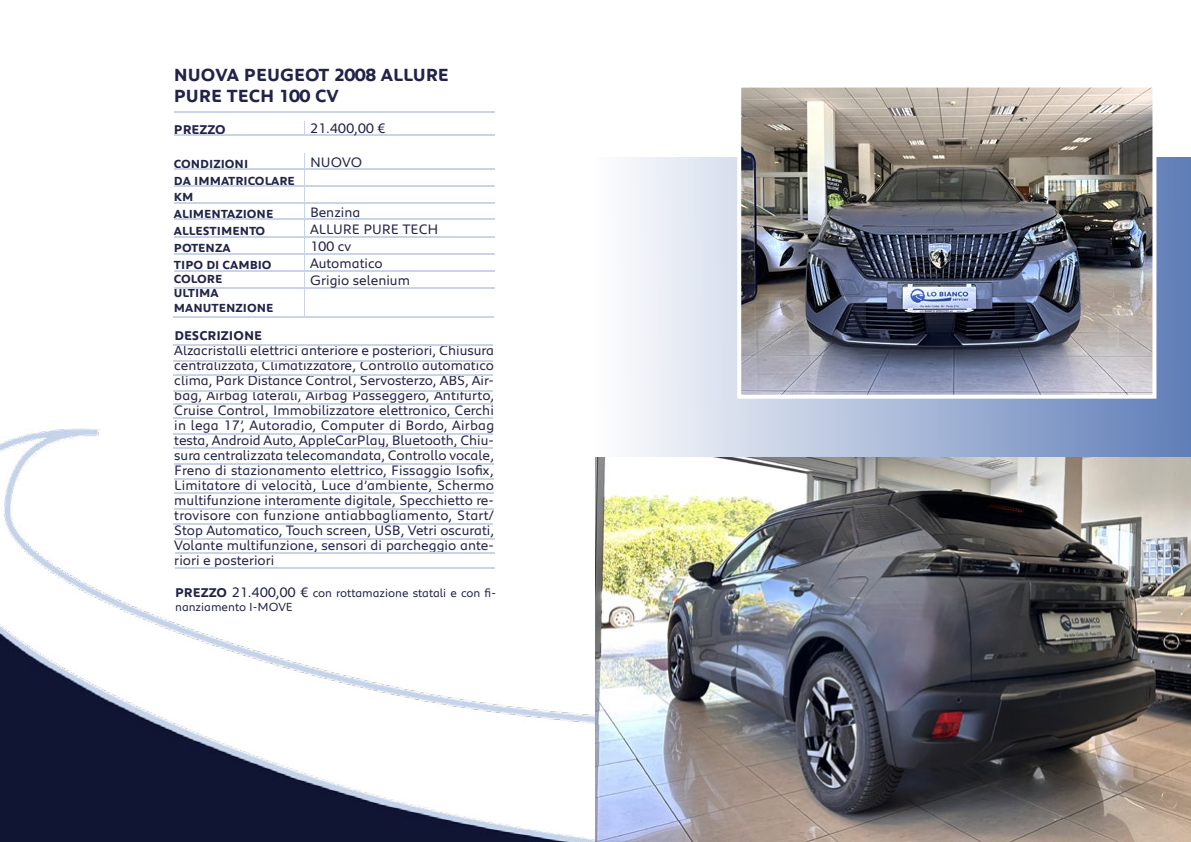
<style>
.page{position:relative;width:1191px;height:842px;background:#fff}
.page>*{position:absolute;margin:0;border:0;box-sizing:border-box;transform-origin:0 0}
.t1{font:700 18px/21.6px "Peugeot";color:#212348}
.t2{font:14px/15px "Peugeot";color:#212348}
.t3{font:700 13px "Peugeot";color:#212348}
.t4{font:700 12px/16.8px "Peugeot";color:#212348}
.t5{font:12px/14.4px "Peugeot";color:#212348}
.s1{font-weight:700;font-size:13px}
.s2{font-size:14px}
</style>
<div class="page">
<div style="left:595px;top:158px;width:596px;height:306px;background:linear-gradient(to right,#fefefe,#607eb7)"></div>
<img style="left:0;top:428px;width:595px;height:414px">
<img style="left:595px;top:458px;width:596px;height:383px">
<img style="left:742px;top:89px;width:409px;height:305px">
<div style="left:737px;top:84px;width:419px;height:315px;border:4px solid #fff"></div>
<hr style="left:174px;top:112px;width:321px;height:1px;background:#c9d4e6">
<svg style="left:304px;top:121px;width:1px;height:14px"></svg>
<hr style="left:174px;top:135px;width:321px;height:1px;background:#c9d4e6">
<hr style="left:174px;top:169px;width:321px;height:1px;background:#c9d4e6">
<hr style="left:174px;top:186px;width:321px;height:1px;background:#c9d4e6">
<hr style="left:174px;top:202px;width:321px;height:1px;background:#c9d4e6">
<hr style="left:174px;top:219px;width:321px;height:1px;background:#c9d4e6">
<hr style="left:174px;top:237px;width:321px;height:1px;background:#c9d4e6">
<hr style="left:174px;top:253px;width:321px;height:1px;background:#c9d4e6">
<hr style="left:174px;top:270px;width:321px;height:1px;background:#c9d4e6">
<hr style="left:174px;top:288px;width:321px;height:1px;background:#c9d4e6">
<hr style="left:304px;top:153px;width:1px;height:165px;background:#c9d4e6">
<hr style="left:173px;top:523px;width:320px;height:1px;background:#c9d4e6">
<hr style="left:173px;top:344px;width:320px;height:1px;background:#c9d4e6">
<hr style="left:173px;top:360px;width:320px;height:1px;background:#c9d4e6">
<hr style="left:173px;top:374px;width:320px;height:1px;background:#c9d4e6">
<hr style="left:173px;top:391px;width:320px;height:1px;background:#c9d4e6">
<hr style="left:173px;top:403px;width:320px;height:1px;background:#c9d4e6">
<hr style="left:173px;top:417px;width:320px;height:1px;background:#c9d4e6">
<hr style="left:173px;top:433px;width:320px;height:1px;background:#c9d4e6">
<hr style="left:173px;top:448px;width:320px;height:1px;background:#c9d4e6">
<hr style="left:174px;top:464px;width:320px;height:1px;background:#c9d4e6">
<hr style="left:174px;top:478px;width:320px;height:1px;background:#c9d4e6">
<hr style="left:174px;top:493px;width:320px;height:1px;background:#c9d4e6">
<hr style="left:174px;top:508px;width:320px;height:1px;background:#c9d4e6">
<hr style="left:173px;top:317px;width:321px;height:1px;background:#c9d4e6">
<hr style="left:175px;top:538px;width:320px;height:1px;background:#c9d4e6">
<hr style="left:175px;top:553px;width:320px;height:1px;background:#c9d4e6">
<hr style="left:175px;top:567px;width:320px;height:1px;background:#c9d4e6">
<p class="t1" style="left:174px;top:63px;width:277px">NUOVA PEUGEOT 2008 ALLURE<br>PURE TECH 100 CV</p>
<p class="t3" style="left:174px;top:121px;width:53px">PREZZO</p>
<p class="t4" style="left:174px;top:155px;width:123px">CONDIZIONI<br>DA IMMATRICOLARE<br>KM<br>ALIMENTAZIONE<br>ALLESTIMENTO<br>POTENZA<br>TIPO DI CAMBIO</p>
<p class="t4" style="left:174px;top:271px;width:101px;line-height:14.4px">COLORE<br>ULTIMA<br>MANUTENZIONE</p>
<p class="t2" style="left:310px;top:120px;width:77px">21.400,00 €</p>
<p class="t2" style="left:310px;top:154px;width:54px">NUOVO</p>
<p class="t2" style="left:310px;top:203px;width:130px;line-height:16.8px">Benzina<br>ALLURE PURE TECH<br>100 cv<br>Automatico<br>Grigio selenium</p>
<p class="t3" style="left:174px;top:326px;width:89px">DESCRIZIONE</p>
<p class="t2" style="left:174px;top:342px;width:321px;text-align:justify">Alzacristalli elettrici anteriore e posteriori, Chiusura centralizzata, Climatizzatore, Controllo automatico clima, Park Distance Control, Servosterzo, ABS, Air&shy;bag, Airbag laterali, Airbag Passeggero, Antifurto, Cruise Control, Immobilizzatore elettronico, Cerchi in lega 17’, Autoradio, Computer di Bordo, Airbag testa, Android Auto, AppleCarPlay, Bluetooth, Chiu&shy;sura centralizzata telecomandata, Controllo vocale, Freno di stazionamento elettrico, Fissaggio Isofix, Limitatore di velocità, Luce d’ambiente, Schermo multifunzione interamente digitale, Specchietto re&shy;trovisore con funzione antiabbagliamento, Start/ Stop Automatico, Touch screen, USB, Vetri oscurati, Volante multifunzione, sensori di parcheggio ante&shy;riori e posteriori</p>
<p class="t5" style="left:175px;top:585px;width:322px"><span class="s1">PREZZO</span> <span class="s2">21.400,00 €</span> con rottamazione statali e con fi&shy;nanziamento I-MOVE</p>
</div>
